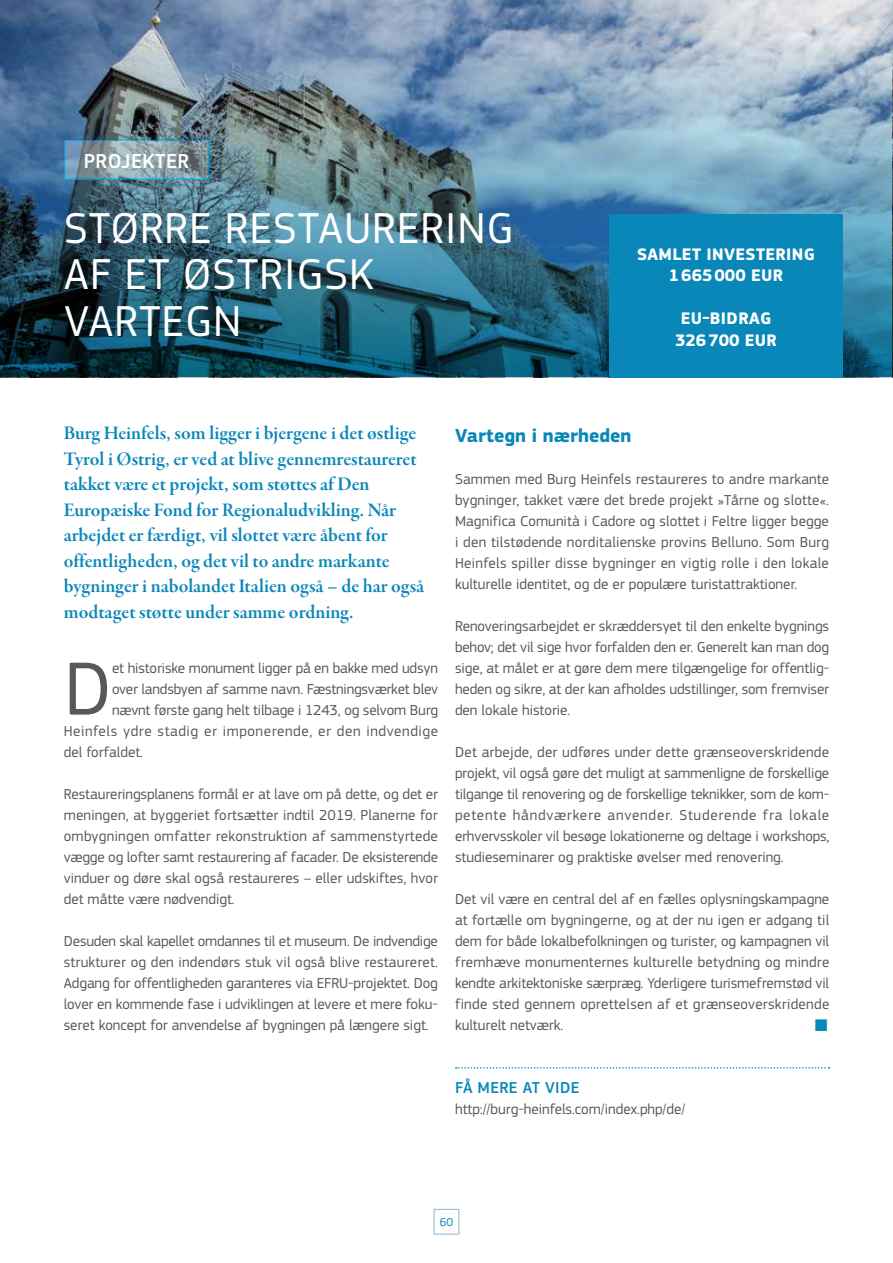
<style>
.page{position:relative;width:893px;height:1263px;background:#fff}
.page>*{position:absolute;margin:0;border:0;box-sizing:border-box;transform-origin:0 0}
.t1{font:78.3px "EC Square Sans Pro";color:#58585a}
.t2{font:45px/46.5px "EC Square Sans Pro";letter-spacing:.02em;color:#fff}
.t3{font:500 21px "EC Square Sans Pro";letter-spacing:.02em;color:#fff}
.t4{font:19.5px/25.5px "Garamond Premr Pro Smbd Subh";color:#0a87b9}
.t5{font:700 19.5px "EC Square Sans Pro";color:#0a87b9}
.t6{font:700 17.4px/21.5px "EC Square Sans Pro";letter-spacing:.02em;color:#fff;text-align:center}
.t7{font:500 16.5px "EC Square Sans Pro";letter-spacing:.02em;color:#0a87b9}
.t8{font:15px/21px "EC Square Sans Pro";color:#58585a;text-align:justify}
.t9{font:15px "EC Square Sans Pro";letter-spacing:.04em;color:#58585a}
.t10{font:12px "EC Square Sans Pro";color:#0a87b9}
</style>
<div class="page">
<div style="left:434px;top:1209px;width:25px;height:25px;border:1px solid #8fb4d3"></div>
<svg style="left:456px;top:1067px;width:373px;height:2px"></svg>
<img style="left:0;top:0;width:893px;height:377px">
<div style="left:609px;top:215px;width:234px;height:163px;background:#0a87b9"></div>
<svg style="left:67px;top:142px;width:139px;height:35px;background:#8799a2"></svg>
<div style="left:64px;top:139px;width:145px;height:41px;border:2px solid #0a87b9"></div>
<h3 class="t3" style="left:84px;top:148px;width:107px">PROJEKTER</h3>
<h2 class="t2" style="left:64px;top:205px;width:451px">STØRRE RESTAURERING<br>AF ET ØSTRIGSK<br>VARTEGN</h2>
<p class="t6" style="left:637px;top:244px;width:180px">SAMLET INVESTERING<br>1665000 EUR</p>
<p class="t6" style="left:675px;top:308px;width:103px">EU-BIDRAG<br>326700 EUR</p>
<p class="t4" style="left:64px;top:421px;width:362px">Burg Heinfels, som ligger i bjergene i det østlige Tyrol i Østrig, er ved at blive gennemrestaureret takket være et projekt, som støttes af Den Europæiske Fond for Regionaludvikling. Når arbejdet er færdigt, vil slottet være åbent for offentligheden, og det vil to andre markante bygninger i nabolandet Italien også – de har også modtaget støtte under samme ordning.</p>
<h1 class="t1" style="left:64px;top:643px;width:50px">D</h1>
<p class="t8" style="left:112px;top:657px;width:327px">et historiske monument ligger på en bakke med udsyn</p>
<p class="t8" style="left:112px;top:678px;width:328px">over landsbyen af samme navn. Fæstningsværket blev</p>
<p class="t8" style="left:112px;top:699px;width:327px">nævnt første gang helt tilbage i 1243, og selvom Burg</p>
<p class="t9" style="left:64px;top:722px;width:376px">Heinfels ydre stadig er imponerende, er den indvendige</p>
<p class="t8" style="left:64px;top:741px;width:81px">del forfaldet.</p>
<p class="t8" style="left:64px;top:783px;width:376px">Restaureringsplanens formål er at lave om på dette, og det er meningen, at byggeriet fortsætter indtil 2019. Planerne for ombygningen omfatter rekonstruktion af sammenstyrtede vægge og lofter samt restaurering af facader. De eksisterende vinduer og døre skal også restaureres – eller udskiftes, hvor det måtte være nødvendigt.</p>
<p class="t8" style="left:64px;top:930px;width:376px">Desuden skal kapellet omdannes til et museum. De indvendige strukturer og den indendørs stuk vil også blive restaureret.<br>Adgang for offentligheden garanteres via EFRU-projektet. Dog lover en kommende fase i udviklingen at levere et mere foku&shy;seret koncept for anvendelse af bygningen på længere sigt.</p>
<h3 class="t5" style="left:455px;top:423px;width:178px">Vartegn i nærheden</h3>
<p class="t8" style="left:455px;top:468px;width:376px">Sammen med Burg Heinfels restaureres to andre markante bygninger, takket være det brede projekt »Tårne og slotte«.<br>Magnifica Comunità i Cadore og slottet i Feltre ligger begge i den tilstødende norditalienske provins Belluno. Som Burg Heinfels spiller disse bygninger en vigtig rolle i den lokale kulturelle identitet, og de er populære turistattraktioner.</p>
<p class="t8" style="left:455px;top:615px;width:376px">Renoveringsarbejdet er skræddersyet til den enkelte bygnings behov; det vil sige hvor forfalden den er. Generelt kan man dog sige, at målet er at gøre dem mere tilgængelige for offentlig&shy;heden og sikre, at der kan afholdes udstillinger, som fremviser den lokale historie.</p>
<p class="t8" style="left:455px;top:741px;width:376px">Det arbejde, der udføres under dette grænseoverskridende projekt, vil også gøre det muligt at sammenligne de forskellige tilgange til renovering og de forskellige teknikker, som de kom&shy;petente håndværkere anvender. Studerende fra lokale erhvervsskoler vil besøge lokationerne og deltage i workshops, studieseminarer og praktiske øvelser med renovering.</p>
<p class="t8" style="left:455px;top:888px;width:376px">Det vil være en central del af en fælles oplysningskampagne at fortælle om bygningerne, og at der nu igen er adgang til dem for både lokalbefolkningen og turister, og kampagnen vil fremhæve monumenternes kulturelle betydning og mindre kendte arkitektoniske særpræg. Yderligere turismefremstød vil finde sted gennem oprettelsen af et grænseoverskridende kulturelt netværk.</p>
<p class="t7" style="left:455px;top:1077px;width:126px">FÅ MERE AT VIDE</p>
<p class="t8" style="left:455px;top:1098px;width:232px">http://burg-heinfels.com/index.php/de/</p>
<p class="t10" style="left:440px;top:1215px;width:15px">60</p>
</div>
